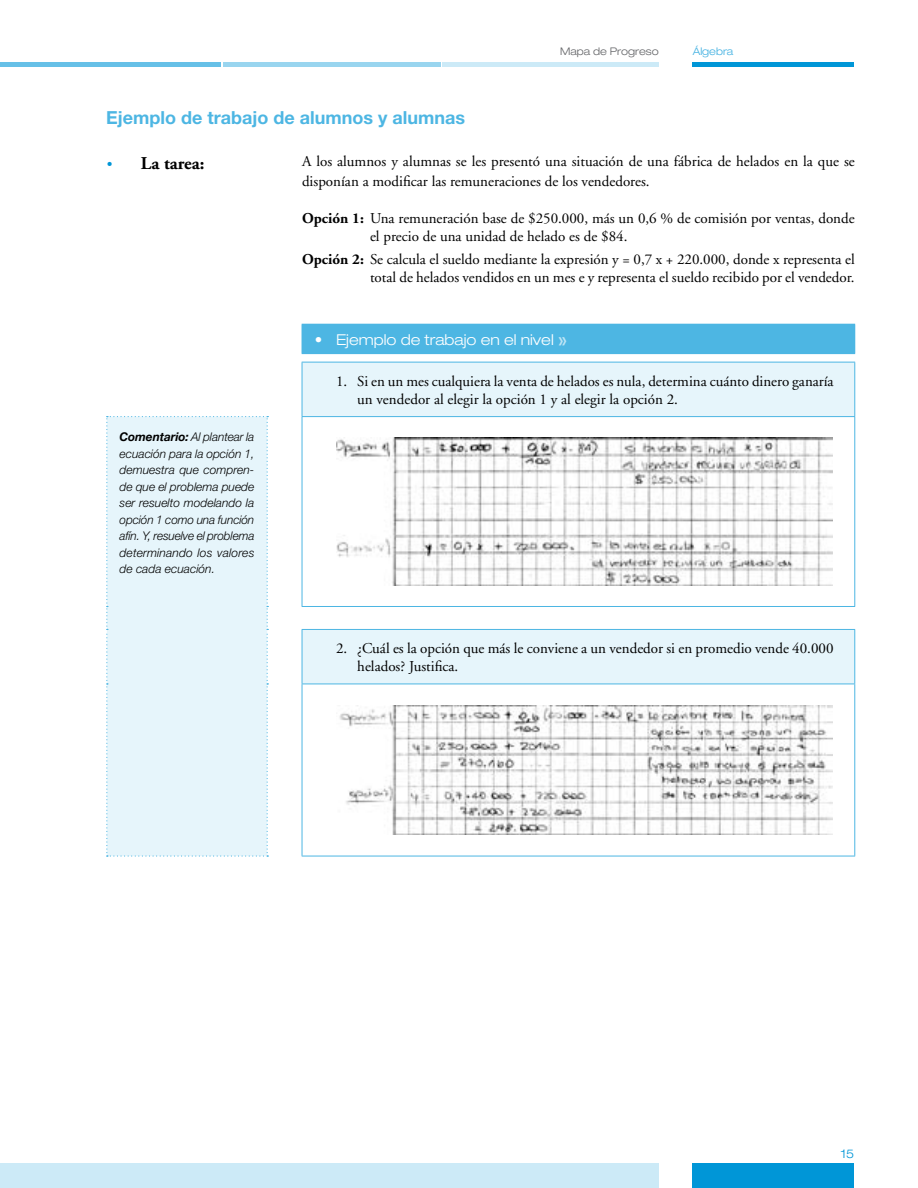
<style>
.page{position:relative;width:918px;height:1188px;background:#fff}
.page>*{position:absolute;margin:0;border:0;box-sizing:border-box;transform-origin:0 0}
.t1{font:700 18px "Helvetica Neue";color:#4db6e3}
.t2{font:700 18px "Adobe Garamond";color:#000}
.t3{font:15px/18px "Adobe Garamond";color:#000}
.t4{font:300 expanded 15px "Helvetica Neue";color:#fff}
.t5{font:italic 300 12px/16.5px "Helvetica Neue";color:#000;text-align:justify}
.t6{font:300 expanded 12px "Helvetica Neue";color:#0096d7}
.t7{font:300 expanded 10.5px "Helvetica Neue";color:#636467}
.t8{font:300 expanded 10.5px "Helvetica Neue";color:#40b0e1}
.s1{font-weight:400;font-size:15px;color:#0096d7}
.s2{font-weight:700}
.s3{font-family:"Formata";font-weight:400;font-stretch:normal;font-size:21px;color:#bfe5f5}
</style>
<div class="page">
<hr style="left:443px;top:63px;width:216px;height:4px;background:#cceaf7">
<hr style="left:223px;top:63px;width:217px;height:4px;background:#99d5ef">
<hr style="left:0;top:63px;width:221px;height:4px;background:#66c0e7">
<hr style="left:693px;top:63px;width:161px;height:4px;background:#0096d7">
<div style="left:0;top:1164px;width:659px;height:24px;background:#cceaf7"></div>
<div style="left:693px;top:1164px;width:161px;height:24px;background:#0096d7"></div>
<div style="left:302px;top:324px;width:553px;height:30px;background:#4db6e3"></div>
<svg style="left:268px;top:362px;width:586px;height:494px"></svg>
<hr style="left:302px;top:362px;width:553px;height:1px;background:#4db6e3">
<hr style="left:302px;top:362px;width:1px;height:54px;background:#4db6e3">
<hr style="left:854px;top:362px;width:1px;height:54px;background:#4db6e3">
<hr style="left:302px;top:416px;width:553px;height:1px;background:#4db6e3">
<hr style="left:302px;top:417px;width:1px;height:189px;background:#4db6e3">
<hr style="left:854px;top:417px;width:1px;height:189px;background:#4db6e3">
<hr style="left:302px;top:606px;width:553px;height:1px;background:#4db6e3">
<hr style="left:302px;top:629px;width:553px;height:1px;background:#4db6e3">
<hr style="left:302px;top:630px;width:1px;height:54px;background:#4db6e3">
<hr style="left:854px;top:630px;width:1px;height:54px;background:#4db6e3">
<div style="left:106px;top:416px;width:162px;height:441px;background:#e6f5fb"></div>
<hr style="left:302px;top:684px;width:553px;height:1px;background:#4db6e3">
<hr style="left:302px;top:684px;width:1px;height:172px;background:#4db6e3">
<hr style="left:854px;top:684px;width:1px;height:172px;background:#4db6e3">
<hr style="left:302px;top:856px;width:553px;height:1px;background:#4db6e3">
<img style="left:336px;top:438px;width:497px;height:147px">
<img style="left:336px;top:705px;width:497px;height:130px">
<p class="t7" style="left:560px;top:45px;width:100px">Mapa de Progreso</p>
<p class="t8" style="left:693px;top:45px;width:42px">Álgebra</p>
<p class="t1" style="left:106px;top:106px;width:360px">Ejemplo de trabajo de alumnos y alumnas</p>
<p class="t2" style="left:107px;top:153px;width:99px"><span class="s1">•</span> La tarea:</p>
<p class="t3" style="left:302px;top:152px;width:554px;line-height:19.5px">A los alumnos y alumnas se les presentó una situación de una fábrica de helados en la que se disponían a modificar las remuneraciones de los vendedores.</p>
<p class="t3" style="left:370px;top:210px;width:486px;text-indent:-68px"><span class="s2">Opción 1:</span> Una remuneración base de $250.000, más un 0,6 % de comisión por ventas, donde el precio de una unidad de helado es de $84.</p>
<p class="t3" style="left:302px;top:250px;width:554px;text-align:right"><span class="s2">Opción 2:</span> Se calcula el sueldo mediante la expresión y = 0,7 x + 220.000, donde x representa el total de helados vendidos en un mes e y representa el sueldo recibido por el vendedor.</p>
<p class="t5" style="left:120px;top:428px;width:136px"><span class="s2">Comentario:</span> Al plantear la ecuación para la opción 1, demuestra que compren&shy;de que el problema puede ser resuelto modelando la opción 1 como una función afín. Y, resuelve el problema determinando los valores de cada ecuación.</p>
<p class="t4" style="left:315px;top:331px;width:254px">• Ejemplo de trabajo en el nivel <span class="s3">»</span></p>
<p class="t3" style="left:357px;top:372px;width:478px;text-indent:-21px">1. Si en un mes cualquiera la venta de helados es nula, determina cuánto dinero ganaría un vendedor al elegir la opción 1 y al elegir la opción 2.</p>
<p class="t3" style="left:357px;top:640px;width:478px;text-indent:-21px">2. ¿Cuál es la opción que más le conviene a un vendedor si en promedio vende 40.000 helados? Justifica.</p>
<p class="t6" style="left:841px;top:1147px;width:15px">15</p>
</div>
